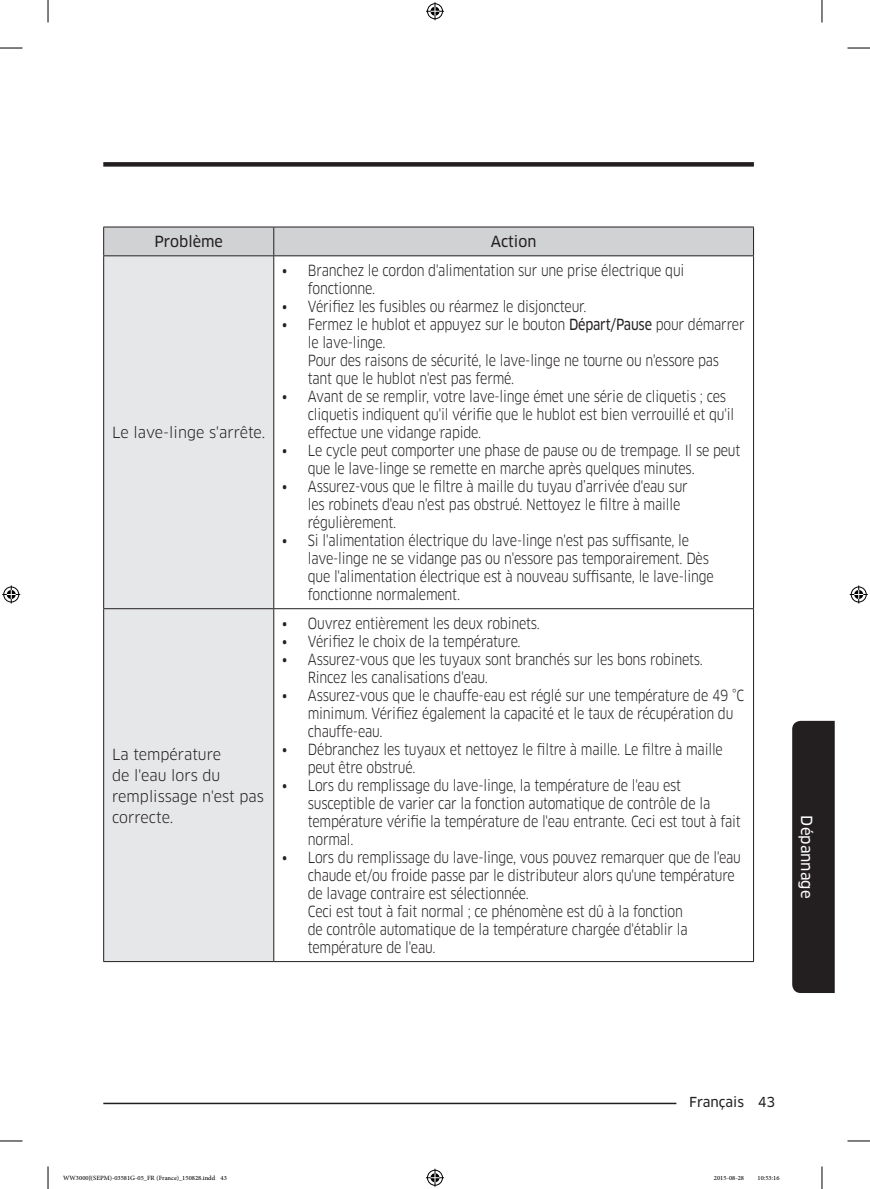
<style>
.page{position:relative;width:870px;height:1189px;background:#fff}
.page>*{position:absolute;margin:0;border:0;box-sizing:border-box;transform-origin:0 0}
.t1{font:15px/18px "Samsung Clan Pro";letter-spacing:-.015em;color:#231f20;scale:.85 1}
.t2{font:15px/21px "Samsung Clan Pro";letter-spacing:-.015em;color:#231f20}
.t3{font:15px "Samsung Clan Pro News";color:#231f20}
.t4{font:15px "Samsung Clan Pro News";color:#fff}
.t5{font:13.5px "Samsung Clan Pro News";color:#231f20}
.t6{font:9px "Adobe Arabic";color:#000}
.s1{font-family:"Samsung Clan Pro News"}
</style>
<div class="page">
<hr style="left:103px;top:1103px;width:651px;height:1px;background:#231f20">
<div style="left:676px;top:1094px;width:99px;height:15px;background:#fff"></div>
<div style="left:792px;top:721px;width:43px;height:272px;background:#231f20"></div>
<div style="left:103px;top:162px;width:651px;height:5px;background:#231f20"></div>
<div style="left:104px;top:256px;width:169px;height:705px;background:#e6e7e9"></div>
<div style="left:103px;top:227px;width:651px;height:28px;background:#d1d2d4"></div>
<hr style="left:103px;top:255px;width:171px;height:1px;background:#231f20">
<hr style="left:103px;top:256px;width:1px;height:352px;background:#231f20">
<hr style="left:274px;top:255px;width:480px;height:1px;background:#231f20">
<hr style="left:273px;top:256px;width:1px;height:352px;background:#231f20">
<hr style="left:753px;top:256px;width:1px;height:352px;background:#231f20">
<hr style="left:103px;top:608px;width:171px;height:1px;background:#231f20">
<hr style="left:103px;top:609px;width:1px;height:352px;background:#231f20">
<hr style="left:274px;top:608px;width:480px;height:1px;background:#231f20">
<hr style="left:273px;top:609px;width:1px;height:352px;background:#231f20">
<hr style="left:753px;top:609px;width:1px;height:352px;background:#231f20">
<hr style="left:103px;top:961px;width:171px;height:1px;background:#231f20">
<hr style="left:274px;top:961px;width:480px;height:1px;background:#231f20">
<svg style="left:0;top:48px;width:22px;height:1px"></svg>
<svg style="left:847px;top:48px;width:23px;height:1px"></svg>
<svg style="left:0;top:1141px;width:22px;height:1px"></svg>
<svg style="left:847px;top:1141px;width:23px;height:1px"></svg>
<svg style="left:48px;top:0;width:1px;height:23px"></svg>
<svg style="left:48px;top:1166px;width:1px;height:23px"></svg>
<svg style="left:822px;top:0;width:1px;height:23px"></svg>
<svg style="left:822px;top:1166px;width:1px;height:23px"></svg>
<svg style="left:426px;top:2px;width:18px;height:18px"></svg>
<svg style="left:426px;top:1169px;width:18px;height:18px"></svg>
<svg style="left:2px;top:585px;width:18px;height:18px"></svg>
<svg style="left:850px;top:585px;width:18px;height:18px"></svg>
<p class="t3" style="left:154px;top:233px;width:70px">Problème</p>
<p class="t3" style="left:491px;top:233px;width:47px">Action</p>
<p class="t2" style="left:112px;top:422px;width:155px">Le lave-linge s'arrête.</p>
<p class="t2" style="left:112px;top:743px;width:153px">La température<br>de l'eau lors du remplissage n'est pas correcte.</p>
<p class="t1" style="left:308px;top:262px;width:445px;text-indent:-26px"><span class="s1">•</span> Branchez le cordon d'alimentation sur une prise électrique qui fonctionne.</p>
<p class="t1" style="left:282px;top:298px;width:360px"><span class="s1">•</span> Vérifiez les fusibles ou réarmez le disjoncteur.</p>
<p class="t1" style="left:308px;top:316px;width:515px;text-indent:-26px"><span class="s1">•</span> Fermez le hublot et appuyez sur le bouton <span class="s1">Départ/Pause</span> pour démarrer le lave-linge.<br>Pour des raisons de sécurité, le lave-linge ne tourne ou n'essore pas tant que le hublot n'est pas fermé.</p>
<p class="t1" style="left:308px;top:388px;width:503px;text-indent:-26px"><span class="s1">•</span> Avant de se remplir, votre lave-linge émet une série de cliquetis ; ces cliquetis indiquent qu'il vérifie que le hublot est bien verrouillé et qu'il effectue une vidange rapide.</p>
<p class="t1" style="left:308px;top:442px;width:510px;text-indent:-26px"><span class="s1">•</span> Le cycle peut comporter une phase de pause ou de trempage. Il se peut que le lave-linge se remette en marche après quelques minutes.</p>
<p class="t1" style="left:308px;top:478px;width:449px;text-indent:-26px"><span class="s1">•</span> Assurez-vous que le filtre à maille du tuyau d’arrivée d'eau sur les robinets d'eau n'est pas obstrué. Nettoyez le filtre à maille régulièrement.</p>
<p class="t1" style="left:308px;top:532px;width:479px;text-indent:-26px"><span class="s1">•</span> Si l'alimentation électrique du lave-linge n'est pas suffisante, le lave-linge ne se vidange pas ou n'essore pas temporairement. Dès que l'alimentation électrique est à nouveau suffisante, le lave-linge fonctionne normalement.</p>
<p class="t1" style="left:282px;top:614px;width:305px"><span class="s1">•</span> Ouvrez entièrement les deux robinets.</p>
<p class="t1" style="left:282px;top:632px;width:282px"><span class="s1">•</span> Vérifiez le choix de la température.</p>
<p class="t1" style="left:308px;top:650px;width:466px;text-indent:-26px"><span class="s1">•</span> Assurez-vous que les tuyaux sont branchés sur les bons robinets.<br>Rincez les canalisations d'eau.</p>
<p class="t1" style="left:308px;top:686px;width:515px;text-indent:-26px"><span class="s1">•</span> Assurez-vous que le chauffe-eau est réglé sur une température de 49 °C minimum. Vérifiez également la capacité et le taux de récupération du chauffe-eau.</p>
<p class="t1" style="left:308px;top:740px;width:490px;text-indent:-26px"><span class="s1">•</span> Débranchez les tuyaux et nettoyez le filtre à maille. Le filtre à maille peut être obstrué.</p>
<p class="t1" style="left:308px;top:776px;width:511px;text-indent:-26px"><span class="s1">•</span> Lors du remplissage du lave-linge, la température de l'eau est susceptible de varier car la fonction automatique de contrôle de la température vérifie la température de l'eau entrante. Ceci est tout à fait normal.</p>
<p class="t1" style="left:308px;top:848px;width:511px;text-indent:-26px"><span class="s1">•</span> Lors du remplissage du lave-linge, vous pouvez remarquer que de l'eau chaude et/ou froide passe par le distributeur alors qu'une température de lavage contraire est sélectionnée.<br>Ceci est tout à fait normal ; ce phénomène est dû à la fonction<br>de contrôle automatique de la température chargée d'établir la température de l'eau.</p>
<p class="t4" style="left:815px;top:815px;width:84px;rotate:90deg">Dépannage</p>
<p class="t5" style="left:689px;top:1094px;width:88px">Français 43</p>
<p class="t6" style="left:63px;top:1171px;width:165px">WW3000J(SEPM)-03581G-05_FR (France)_150828.indd 43</p>
<p class="t6" style="left:714px;top:1171px;width:32px">2015-08-28</p>
<p class="t6" style="left:757px;top:1171px;width:24px">10:53:16</p>
</div>
